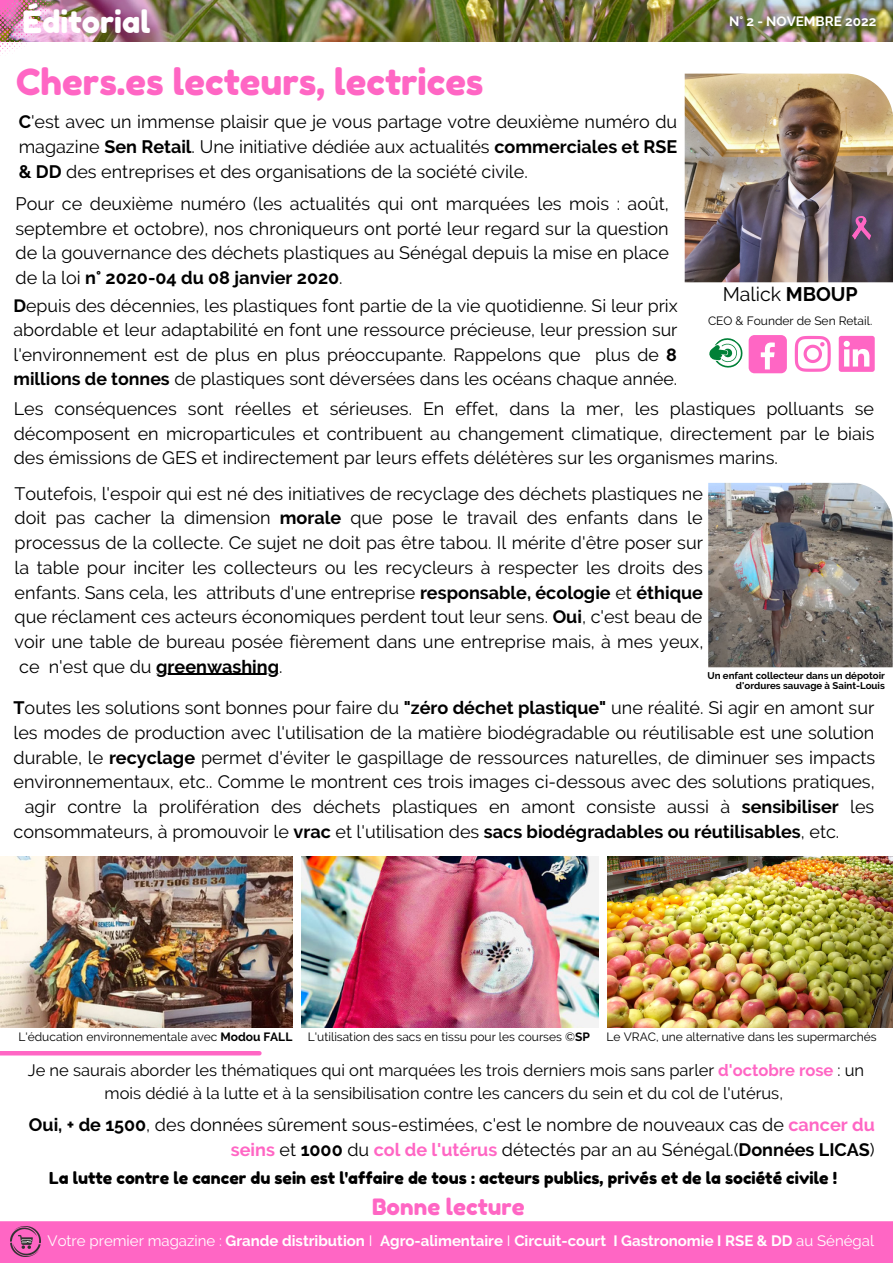
<style>
.page{position:relative;width:893px;height:1264px;background:#fff}
.page>*{position:absolute;margin:0;border:0;box-sizing:border-box;transform-origin:0 0}
.t1{font:36px "Fredoka One";color:#ff66c4}
.t2{font:30.6px "Fredoka One";color:#fff}
.t3{font:22.5px "Fredoka One";color:#ff66c4}
.t4{font:19.65px "Raleway";color:#000}
.t5{font:18px/24.8px "Raleway";color:#000;text-align:justify}
.t6{font:17.7px/24.5px "Raleway";color:#000;text-align:justify}
.t7{font:16.5px/22.5px "Raleway";color:#000;text-align:center}
.t8{font:16.5px "Fredoka One";color:#000}
.t9{font:700 15px "Raleway";color:#fff}
.t10{font:700 13.5px "Raleway";color:#fff}
.t11{font:12px "Raleway";color:#000}
.t12{font:700 9.75px/9.8px "Raleway";color:#000;text-align:right}
.s1{font-weight:700}
.s2{font-weight:700;color:#ff66c4}
.s3{font-weight:400}
</style>
<div class="page">
<div style="left:0;top:1221px;width:892px;height:41px;background:#ff66c4"></div>
<img style="left:10px;top:1226px;width:30px;height:30px">
<img style="left:56px;top:0;width:836px;height:42px">
<img style="left:0;top:0;width:56px;height:56px">
<svg style="left:794px;top:336px;width:36px;height:36px"></svg>
<svg style="left:709px;top:338px;width:34px;height:30px"></svg>
<div style="left:748px;top:335px;width:38px;height:38px;background:#ff66c4;border-radius:6px"></div>
<svg style="left:760px;top:342px;width:14px;height:27px"></svg>
<img style="left:0;top:856px;width:293px;height:171px">
<img style="left:302px;top:856px;width:296px;height:171px">
<img style="left:607px;top:856px;width:285px;height:171px">
<div style="left:0;top:1050px;width:259px;height:5px;background:#ff66c4"></div>
<img style="left:708px;top:483px;width:184px;height:184px">
<div style="left:838px;top:336px;width:36px;height:36px;background:#ff66c4;border-radius:3px"></div>
<svg style="left:843px;top:341px;width:26px;height:25px"></svg>
<hr style="left:156px;top:674px;width:123px;height:1px;background:#000">
<img style="left:684px;top:74px;width:208px;height:208px">
<svg style="left:851px;top:214px;width:20px;height:26px"></svg>
<p class="t2" style="left:22px;top:3px;width:129px">Éditorial</p>
<p class="t1" style="left:16px;top:60px;width:469px">Chers.es lecteurs, lectrices</p>
<p class="t5" style="left:19px;top:109px;width:660px"><span class="s1">C</span>'est avec un immense plaisir que je vous partage votre deuxième numéro du magazine <span class="s1">Sen Retail</span>. Une initiative dédiée aux actualités <span class="s1">commerciales et RSE &amp; DD</span> des entreprises et des organisations de la société civile.</p>
<p class="t5" style="left:16px;top:191px;width:655px">Pour ce deuxième numéro (les actualités qui ont marquées les mois : août, septembre et octobre), nos chroniqueurs ont porté leur regard sur la question de la gouvernance des déchets plastiques au Sénégal depuis la mise en place de la loi <span class="s1">n° 2020-04 du 08 janvier 2020</span>.</p>
<p class="t6" style="left:13px;top:293px;width:665px"><span class="s1">D</span>epuis des décennies, les plastiques font partie de la vie quotidienne. Si leur prix abordable et leur adaptabilité en font une ressource précieuse, leur pression sur l'environnement est de plus en plus préoccupante. Rappelons que plus de <span class="s1">8 millions de tonnes</span> de plastiques sont déversées dans les océans chaque année.</p>
<p class="t10" style="left:729px;top:13px;width:149px">N° 2 - NOVEMBRE 2022</p>
<p class="t4" style="left:722px;top:283px;width:137px">Malick <span class="s1">MBOUP</span></p>
<p class="t11" style="left:708px;top:314px;width:166px">CEO &amp; Founder de Sen Retail.</p>
<p class="t5" style="left:14px;top:396px;width:862px">Les conséquences sont réelles et sérieuses. En effet, dans la mer, les plastiques polluants se décomposent en microparticules et contribuent au changement climatique, directement par le biais des émissions de GES et indirectement par leurs effets délétères sur les organismes marins.</p>
<p class="t5" style="left:15px;top:481px;width:690px">Toutefois, l'espoir qui est né des initiatives de recyclage des déchets plastiques ne doit pas cacher la dimension <span class="s1">morale</span> que pose le travail des enfants dans le processus de la collecte. Ce sujet ne doit pas être tabou. Il mérite d'être poser sur la table pour inciter les collecteurs ou les recycleurs à respecter les droits des enfants. Sans cela, les attributs d'une entreprise <span class="s1">responsable, écologie</span> et <span class="s1">éthique </span>que réclament ces acteurs économiques perdent tout leur sens. <span class="s1">Oui</span>, c'est beau de voir une table de bureau posée fièrement dans une entreprise mais, à mes yeux, ce n'est que du <span class="s1">greenwashing</span>.</p>
<p class="t12" style="left:707px;top:671px;width:179px">Un enfant collecteur dans un dépotoir d'ordures sauvage à Saint-Louis</p>
<p class="t5" style="left:13px;top:695px;width:862px"><span class="s1">T</span>outes les solutions sont bonnes pour faire du <span class="s1">"zéro déchet plastique"</span> une réalité. Si agir en amont sur</p>
<p class="t5" style="left:13px;top:720px;width:862px">les modes de production avec l'utilisation de la matière biodégradable ou réutilisable est une solution</p>
<p class="t5" style="left:13px;top:745px;width:863px">durable, le <span class="s1">recyclage</span> permet d'éviter le gaspillage de ressources naturelles, de diminuer ses impacts</p>
<p class="t5" style="left:13px;top:769px;width:862px">environnementaux, etc.. Comme le montrent ces trois images ci-dessous avec des solutions pratiques,</p>
<p class="t5" style="left:25px;top:794px;width:851px">agir contre la prolifération des déchets plastiques en amont consiste aussi à <span class="s1">sensibiliser</span> les</p>
<p class="t5" style="left:13px;top:819px;width:827px">consommateurs, à promouvoir le <span class="s1">vrac</span> et l'utilisation des <span class="s1">sacs biodégradables ou réutilisables</span>, etc.</p>
<p class="t11" style="left:18px;top:1030px;width:275px">L'éducation environnementale avec <span class="s1">Modou FALL</span></p>
<p class="t11" style="left:308px;top:1030px;width:283px">L'utilisation des sacs en tissu pour les courses ©<span class="s1">SP</span></p>
<p class="t11" style="left:606px;top:1030px;width:271px">Le VRAC, une alternative dans les supermarchés</p>
<p class="t7" style="left:28px;top:1059px;width:837px">Je ne saurais aborder les thématiques qui ont marquées les trois derniers mois sans parler <span class="s2">d'octobre rose</span> : un mois dédié à la lutte et à la sensibilisation contre les cancers du sein et du col de l'utérus,</p>
<p class="t5" style="left:29px;top:1112px;width:847px;text-align:right"><span class="s1">Oui, + de 1500</span>, des données sûrement sous-estimées, c'est le nombre de nouveaux cas de <span class="s2">cancer du seins</span> et <span class="s1">1000</span> du <span class="s2">col de l'utérus</span> détectés par an au Sénégal.(<span class="s1">Données LICAS</span>)</p>
<p class="t8" style="left:49px;top:1168px;width:789px">La lutte contre le cancer du sein est l'affaire de tous : acteurs publics, privés et de la société civile !</p>
<p class="t3" style="left:372px;top:1193px;width:154px">Bonne lecture</p>
<p class="t9" style="left:48px;top:1231px;width:828px"><span class="s3">Votre premier magazine :</span> Grande distribution <span class="s3">I</span> Agro-alimentaire <span class="s3">I</span> Circuit-court I Gastronomie I RSE &amp; DD <span class="s3">au Sénégal</span></p>
</div>
